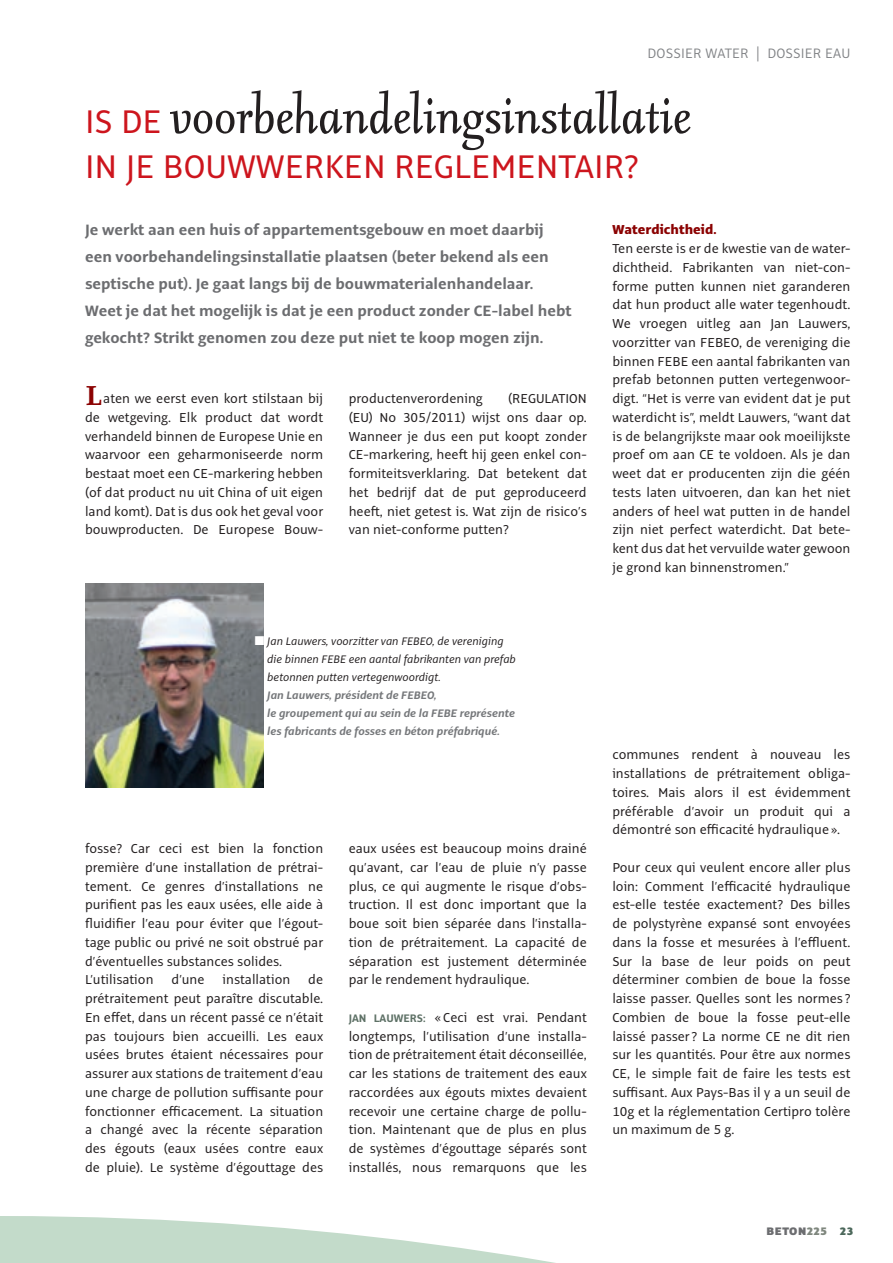
<style>
.page{position:relative;width:893px;height:1263px;background:#fff}
.page>*{position:absolute;margin:0;border:0;box-sizing:border-box;transform-origin:0 0}
.t1{font:italic 60px "Seria";color:#231f20}
.t2{font:36px "Alto Pro";color:#cd151d}
.t3{font:italic 700 33px "Seria";color:#8b0202}
.t4{font:700 16.5px/27px "Alto Pro";color:#6c6d70}
.t5{font:300 15px "Alto Pro";letter-spacing:.01em;color:#808285}
.t6{font:14.25px/18.8px "Alto Pro";color:#231f20;text-align:justify}
.t7{font:800 14.25px "Alto Pro";color:#8b0202}
.t8{font:italic 12px/18px "Alto Pro";color:#231f20}
.t9{font:italic 700 12px/18px "Alto Pro";color:#76787b}
.t10{font:900 12px "Alto Pro";letter-spacing:.04em;color:#6c6d70}
.s1{font-family:"Alto Pro";font-style:normal;font-size:36px;color:#cd151d}
.s2{color:#fff}
.s3{font-weight:700;font-size:12px;color:#5e7166}
.s4{color:#7f877e}
.s5{color:#4c685b}
</style>
<div class="page">
<svg style="left:0;top:1216px;width:555px;height:47px"></svg>
<img style="left:85px;top:583px;width:179px;height:205px">
<p class="t5" style="left:648px;top:44px;width:204px">DOSSIER WATER | DOSSIER EAU</p>
<h1 class="t1" style="left:85px;top:87px;width:607px"><span class="s1">IS DE</span> voorbehandelingsinstallatie</h1>
<h2 class="t2" style="left:85px;top:144px;width:555px">IN JE BOUWWERKEN REGLEMENTAIR?</h2>
<p class="t4" style="left:85px;top:216px;width:488px">Je werkt aan een huis of appartementsgebouw en moet daarbij een voorbehandelingsinstallatie plaatsen (beter bekend als een septische put). Je gaat langs bij de bouwmaterialenhandelaar.<br>Weet je dat het mogelijk is dat je een product zonder CE-label hebt gekocht? Strikt genomen zou deze put niet te koop mogen zijn.</p>
<h3 class="t3" style="left:85px;top:379px;width:18px">L</h3>
<p class="t6" style="left:349px;top:389px;width:240px;text-indent:160px">(REGULATION (EU) No 305/2011) wijst ons daar op.<br>Wanneer je dus een put koopt zonder CE-markering, heeft hij geen enkel con&shy;formiteitsverklaring. Dat betekent dat het bedrijf dat de put geproduceerd heeft, niet getest is. Wat zijn de risico’s van niet-conforme putten?</p>
<p class="t6" style="left:85px;top:389px;width:240px;text-indent:18px">aten we eerst even kort stilstaan bij de wetgeving. Elk product dat wordt verhandeld binnen de Europese Unie en waarvoor een geharmoniseerde norm bestaat moet een CE-markering hebben (of dat product nu uit China of uit eigen land komt). Dat is dus ook het geval voor bouwproducten. De Europese Bouw-</p>
<p class="t6" style="left:349px;top:389px;width:136px">productenverordening</p>
<p class="t8" style="left:267px;top:633px;width:250px;text-indent:-12px"><span class="s2">■</span> Jan Lauwers, voorzitter van FEBEO, de vereniging die binnen FEBE een aantal fabrikanten van prefab betonnen putten vertegenwoordigt.</p>
<p class="t9" style="left:267px;top:687px;width:249px">Jan Lauwers, président de FEBEO,<br>le groupement qui au sein de la FEBE représente les fabricants de fosses en béton préfabriqué.</p>
<p class="t6" style="left:85px;top:839px;width:240px;text-align:left">fosse? Car ceci est bien la fonction première d’une installation de prétrai&shy;tement. Ce genres d’installations ne purifient pas les eaux usées, elle aide à fluidifier l’eau pour éviter que l’égout&shy;tage public ou privé ne soit obstrué par d’éventuelles substances solides.<br>L’utilisation</p>
<p class="t6" style="left:85px;top:970px;width:240px;text-indent:223px">de prétraitement peut paraître discutable.<br>En effet, dans un récent passé ce n’était pas toujours bien accueilli. Les eaux usées brutes étaient nécessaires pour assurer aux stations de traitement d’eau une charge de pollution suffisante pour fonctionner efficacement. La situation a changé avec la récente séparation des égouts (eaux usées contre eaux de pluie). Le système d’égouttage des</p>
<p class="t6" style="left:172px;top:970px;width:35px">d’une</p>
<p class="t6" style="left:223px;top:970px;width:69px">installation</p>
<p class="t6" style="left:349px;top:839px;width:240px">eaux usées est beaucoup moins drainé qu’avant, car l’eau de pluie n’y passe plus, ce qui augmente le risque d’obs&shy;truction. Il est donc important que la boue soit bien séparée dans l’installa&shy;tion de prétraitement. La capacité de séparation est justement déterminée par le rendement hydraulique.</p>
<p class="t6" style="left:349px;top:1008px;width:240px"><span class="s3">JAN LAUWERS:</span> «Ceci est vrai. Pendant longtemps, l’utilisation d’une installa&shy;tion de prétraitement était déconseillée, car les stations de traitement des eaux raccordées aux égouts mixtes devaient recevoir une certaine charge de pollu&shy;tion. Maintenant que de plus en plus de systèmes d’égouttage séparés sont installés, nous remarquons que les</p>
<p class="t7" style="left:612px;top:221px;width:106px">Waterdichtheid.</p>
<p class="t6" style="left:612px;top:239px;width:240px">Ten eerste is er de kwestie van de water&shy;dichtheid. Fabrikanten van niet-con&shy;forme putten kunnen niet garanderen dat hun product alle water tegenhoudt.<br>We vroegen uitleg aan Jan Lauwers, voorzitter van FEBEO, de vereniging die binnen FEBE een aantal fabrikanten van prefab betonnen putten vertegenwoor&shy;digt. “Het is verre van evident dat je put waterdicht is”, meldt Lauwers, “want dat is de belangrijkste maar ook moeilijkste proef om aan CE te voldoen. Als je dan weet dat er producenten zijn die géén tests laten uitvoeren, dan kan het niet anders of heel wat putten in de handel zijn niet perfect waterdicht. Dat bete&shy;kent dus dat het vervuilde water gewoon je grond kan binnenstromen.”</p>
<p class="t6" style="left:612px;top:745px;width:240px">communes rendent à nouveau les installations de prétraitement obliga&shy;toires. Mais alors il est évidemment préférable d’avoir un produit qui a démontré son efficacité hydraulique ».</p>
<p class="t6" style="left:612px;top:858px;width:240px">Pour ceux qui veulent encore aller plus loin: Comment l’efficacité hydraulique est-elle testée exactement? Des billes de polystyrène expansé sont envoyées dans la fosse et mesurées à l’effluent.<br>Sur la base de leur poids on peut déterminer combien de boue la fosse laisse passer. Quelles sont les normes ?<br>Combien de boue la fosse peut-elle laissé passer ? La norme CE ne dit rien sur les quantités. Pour être aux normes CE, le simple fait de faire les tests est suffisant. Aux Pays-Bas il y a un seuil de 10g et la réglementation Certipro tolère un maximum de 5 g.</p>
<p class="t10" style="left:767px;top:1223px;width:88px">BETON<span class="s4">225</span> <span class="s5">23</span></p>
</div>
